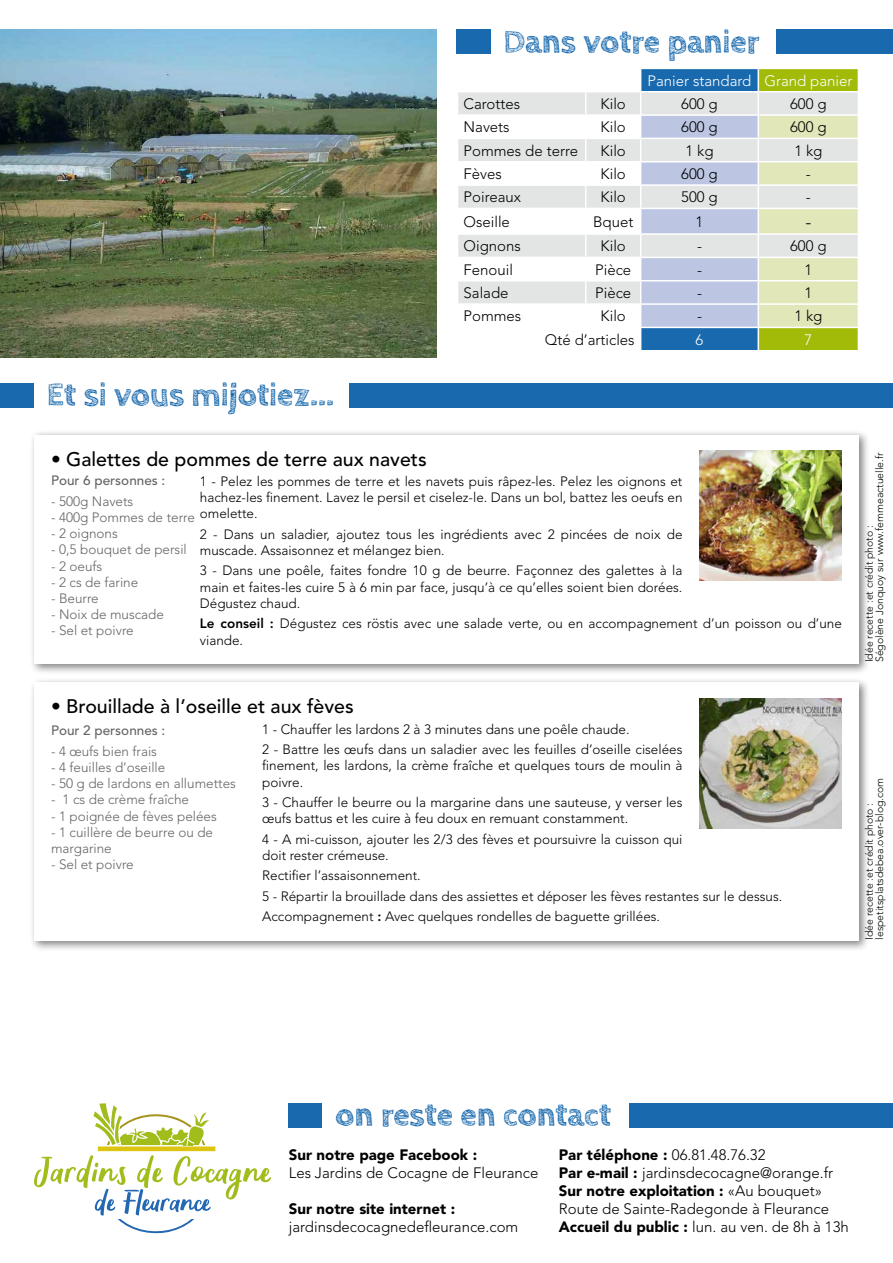
<style>
.page{position:relative;width:893px;height:1263px;background:#fff}
.page>*{position:absolute;margin:0;border:0;box-sizing:border-box;transform-origin:0 0}
.t1{font:700 33px "Cabin Sketch";color:#1869ae}
.t2{font:500 19.5px "Avenir LT Std";color:#000}
.t3{font:300 18px "Avenir LT Std";color:#000}
.t4{font:300 15px/18px "Avenir LT Std";color:#000}
.t5{font:900 15px "Avenir LT Std";color:#000}
.t6{font:300 15px "Avenir LT Std";color:#fff}
.t7{font:300 13.5px/16.2px "Avenir LT Std";color:#000}
.t8{font:300 13.5px/16.2px "Avenir LT Std";color:#646567}
.t9{font:500 13.5px "Avenir LT Std";color:#646567}
.t10{font:300 10.5px/10.2px "Avenir LT Std";color:#000}
.s1{font-weight:800}
.s2{font-weight:900}
</style>
<div class="page">
<div style="left:29px;top:430px;width:841px;height:245px;background:#000;opacity:.5"></div>
<div style="left:34px;top:435px;width:825px;height:228px;background:#fff"></div>
<div style="left:29px;top:677px;width:841px;height:276px;background:#000;opacity:.5"></div>
<div style="left:34px;top:682px;width:825px;height:259px;background:#fff"></div>
<img style="left:699px;top:698px;width:142px;height:130px">
<div style="left:457px;top:30px;width:436px;height:24px;background:#1869ae"></div>
<div style="left:491px;top:23px;width:285px;height:38px;background:#fff"></div>
<svg style="left:458px;top:92px;width:182px;height:211px;fill:#e3e4e4"></svg>
<hr style="left:457px;top:114px;width:129px;height:2px;background:#fff">
<hr style="left:586px;top:114px;width:55px;height:2px;background:#fff">
<hr style="left:457px;top:138px;width:129px;height:1px;background:#fff">
<hr style="left:586px;top:138px;width:55px;height:1px;background:#fff">
<hr style="left:457px;top:161px;width:129px;height:1px;background:#fff">
<hr style="left:586px;top:161px;width:54px;height:1px;background:#fff">
<hr style="left:457px;top:184px;width:129px;height:2px;background:#fff">
<hr style="left:586px;top:184px;width:55px;height:2px;background:#fff">
<hr style="left:457px;top:208px;width:129px;height:1px;background:#fff">
<hr style="left:586px;top:208px;width:54px;height:1px;background:#fff">
<hr style="left:457px;top:233px;width:129px;height:2px;background:#fff">
<hr style="left:586px;top:233px;width:54px;height:2px;background:#fff">
<hr style="left:457px;top:257px;width:129px;height:1px;background:#fff">
<hr style="left:586px;top:257px;width:54px;height:1px;background:#fff">
<hr style="left:457px;top:280px;width:129px;height:1px;background:#fff">
<hr style="left:586px;top:280px;width:54px;height:1px;background:#fff">
<svg style="left:585px;top:92px;width:1px;height:211px"></svg>
<svg style="left:640px;top:68px;width:219px;height:283px;background:#c6d2c9"></svg>
<div style="left:0;top:383px;width:893px;height:24px;background:#1869ae"></div>
<div style="left:34px;top:376px;width:315px;height:39px;background:#fff"></div>
<img style="left:699px;top:451px;width:142px;height:130px">
<img style="left:0;top:30px;width:436px;height:328px">
<svg style="left:34px;top:1155px;width:237px;height:79px"></svg>
<svg style="left:94px;top:1103px;width:115px;height:43px"></svg>
<div style="left:98px;top:1146px;width:117px;height:5px;background:#ddc410"></div>
<div style="left:289px;top:1103px;width:604px;height:24px;background:#1869ae"></div>
<div style="left:323px;top:1096px;width:306px;height:38px;background:#fff"></div>
<h1 class="t1" style="left:504px;top:23px;width:257px">Dans votre panier</h1>
<p class="t6" style="left:647px;top:72px;width:206px">Panier standard Grand panier</p>
<p class="t4" style="left:464px;top:95px;width:58px">Carottes</p>
<p class="t4" style="left:601px;top:95px;width:27px">Kilo</p>
<p class="t4" style="left:681px;top:95px;width:38px">600 g</p>
<p class="t4" style="left:790px;top:95px;width:38px">600 g</p>
<p class="t4" style="left:464px;top:118px;width:48px">Navets</p>
<p class="t4" style="left:601px;top:118px;width:27px">Kilo</p>
<p class="t4" style="left:681px;top:118px;width:38px">600 g</p>
<p class="t4" style="left:790px;top:118px;width:38px">600 g</p>
<p class="t4" style="left:464px;top:142px;width:116px">Pommes de terre</p>
<p class="t4" style="left:601px;top:142px;width:27px">Kilo</p>
<p class="t4" style="left:685px;top:142px;width:30px">1 kg</p>
<p class="t4" style="left:794px;top:142px;width:30px">1 kg</p>
<p class="t4" style="left:464px;top:165px;width:40px">Fèves</p>
<p class="t4" style="left:601px;top:165px;width:27px">Kilo</p>
<p class="t4" style="left:681px;top:165px;width:38px">600 g</p>
<p class="t4" style="left:806px;top:165px;width:6px">-</p>
<p class="t4" style="left:464px;top:188px;width:59px">Poireaux</p>
<p class="t4" style="left:601px;top:188px;width:27px">Kilo</p>
<p class="t4" style="left:681px;top:188px;width:38px">500 g</p>
<p class="t4" style="left:806px;top:188px;width:6px">-</p>
<p class="t4" style="left:464px;top:213px;width:48px">Oseille</p>
<p class="t4" style="left:593px;top:213px;width:42px">Bquet</p>
<p class="t4" style="left:696px;top:213px;width:9px">1</p>
<h3 class="t3" style="left:805px;top:211px;width:7px">-</h3>
<p class="t4" style="left:464px;top:237px;width:59px">Oignons</p>
<p class="t4" style="left:601px;top:237px;width:27px">Kilo</p>
<p class="t4" style="left:697px;top:237px;width:6px">-</p>
<p class="t4" style="left:790px;top:237px;width:38px">600 g</p>
<p class="t4" style="left:464px;top:261px;width:51px">Fenouil</p>
<p class="t4" style="left:595px;top:261px;width:38px">Pièce</p>
<p class="t4" style="left:697px;top:261px;width:6px">-</p>
<p class="t4" style="left:804px;top:261px;width:9px">1</p>
<p class="t4" style="left:464px;top:284px;width:47px">Salade</p>
<p class="t4" style="left:595px;top:284px;width:38px">Pièce</p>
<p class="t4" style="left:697px;top:284px;width:6px">-</p>
<p class="t4" style="left:804px;top:284px;width:9px">1</p>
<p class="t4" style="left:464px;top:307px;width:59px">Pommes</p>
<p class="t4" style="left:601px;top:307px;width:27px">Kilo</p>
<p class="t4" style="left:697px;top:307px;width:6px">-</p>
<p class="t4" style="left:794px;top:307px;width:30px">1 kg</p>
<p class="t4" style="left:545px;top:331px;width:91px">Qté d’articles</p>
<p class="t6" style="left:696px;top:331px;width:9px">6</p>
<p class="t6" style="left:804px;top:331px;width:9px">7</p>
<h1 class="t1" style="left:47px;top:376px;width:289px">Et si vous mijotiez...</h1>
<h2 class="t2" style="left:51px;top:447px;width:377px">• Galettes de pommes de terre aux navets</h2>
<p class="t7" style="left:200px;top:473px;width:484px;text-align:justify">1 - Pelez les pommes de terre et les navets puis râpez-les. Pelez les oignons et hachez-les finement. Lavez le persil et ciselez-le. Dans un bol, battez les oeufs en omelette.</p>
<p class="t7" style="left:200px;top:526px;width:484px">2 - Dans un saladier, ajoutez tous les ingrédients avec 2 pincées de noix de muscade. Assaisonnez et mélangez bien.</p>
<p class="t7" style="left:200px;top:563px;width:484px;text-align:justify">3 - Dans une poêle, faites fondre 10 g de beurre. Façonnez des galettes à la main et faites-les cuire 5 à 6 min par face, jusqu’à ce qu’elles soient bien dorées.<br>Dégustez chaud.</p>
<p class="t7" style="left:200px;top:616px;width:644px"><span class="s1">Le conseil :</span> Dégustez ces röstis avec une salade verte, ou en accompagnement d’un poisson ou d’une viande.</p>
<p class="t9" style="left:51px;top:473px;width:116px">Pour 6 personnes :</p>
<p class="t8" style="left:51px;top:493px;width:84px">- 500g Navets</p>
<p class="t8" style="left:51px;top:509px;width:145px">- 400g Pommes de terre</p>
<p class="t8" style="left:51px;top:525px;width:68px">- 2 oignons</p>
<p class="t8" style="left:51px;top:542px;width:137px">- 0,5 bouquet de persil</p>
<p class="t8" style="left:51px;top:558px;width:53px">- 2 oeufs</p>
<p class="t8" style="left:51px;top:574px;width:89px">- 2 cs de farine</p>
<p class="t8" style="left:51px;top:590px;width:49px">- Beurre</p>
<p class="t8" style="left:51px;top:606px;width:115px">- Noix de muscade</p>
<p class="t8" style="left:51px;top:623px;width:84px">- Sel et poivre</p>
<h2 class="t2" style="left:51px;top:695px;width:304px">• Brouillade à l’oseille et aux fèves</h2>
<p class="t7" style="left:262px;top:719px;width:422px;line-height:20.4px">1 - Chauffer les lardons 2 à 3 minutes dans une poêle chaude.<br>2 - Battre les œufs dans un saladier avec les feuilles d’oseille ciselées</p>
<p class="t7" style="left:262px;top:758px;width:422px">finement, les lardons, la crème fraîche et quelques tours de moulin à poivre.</p>
<p class="t7" style="left:262px;top:794px;width:422px">3 - Chauffer le beurre ou la margarine dans une sauteuse, y verser les œufs battus et les cuire à feu doux en remuant constamment.</p>
<p class="t7" style="left:262px;top:831px;width:422px">4 - A mi-cuisson, ajouter les 2/3 des fèves et poursuivre la cuisson qui doit rester crémeuse.</p>
<p class="t7" style="left:262px;top:865px;width:522px;line-height:20.4px">Rectifier l’assaisonnement.<br>5 - Répartir la brouillade dans des assiettes et déposer les fèves restantes sur le dessus.<br>Accompagnement <span class="s1">:</span> Avec quelques rondelles de baguette grillées.</p>
<p class="t9" style="left:51px;top:723px;width:116px">Pour 2 personnes :</p>
<p class="t8" style="left:51px;top:743px;width:108px">- 4 œufs bien frais</p>
<p class="t8" style="left:51px;top:759px;width:116px">- 4 feuilles d’oseille</p>
<p class="t8" style="left:51px;top:775px;width:186px">- 50 g de lardons en allumettes</p>
<p class="t8" style="left:51px;top:791px;width:140px">- 1 cs de crème fraîche</p>
<p class="t8" style="left:51px;top:808px;width:167px">- 1 poignée de fèves pelées</p>
<p class="t8" style="left:51px;top:824px;width:164px">- 1 cuillère de beurre ou de margarine</p>
<p class="t8" style="left:51px;top:856px;width:84px">- Sel et poivre</p>
<p class="t10" style="left:864px;top:662px;width:211px;rotate:-90deg">Idée recette :et crédit photo :<br>Ségolène Jonquoy sur www.femmeactuelle.fr</p>
<p class="t10" style="left:864px;top:940px;width:164px;rotate:-90deg">Idée recette :et crédit photo : lespetitsplatsdebea.over-blog.com</p>
<h1 class="t1" style="left:336px;top:1096px;width:277px">on reste en contact</h1>
<p class="t5" style="left:289px;top:1145px;width:190px">Sur notre page Facebook :</p>
<p class="t4" style="left:289px;top:1163px;width:251px">Les Jardins de Cocagne de Fleurance</p>
<p class="t5" style="left:289px;top:1199px;width:168px">Sur notre site internet :</p>
<p class="t4" style="left:289px;top:1217px;width:231px">jardinsdecocagnedefleurance.com</p>
<p class="t4" style="left:559px;top:1145px;width:291px"><span class="s2">Par téléphone :</span> 06.81.48.76.32<br><span class="s2">Par e-mail :</span> jardinsdecocagne@orange.fr <span class="s2">Sur notre exploitation :</span> «Au bouquet» Route de Sainte-Radegonde à Fleurance <span class="s2">Accueil du public :</span> lun. au ven. de 8h à 13h</p>
</div>
